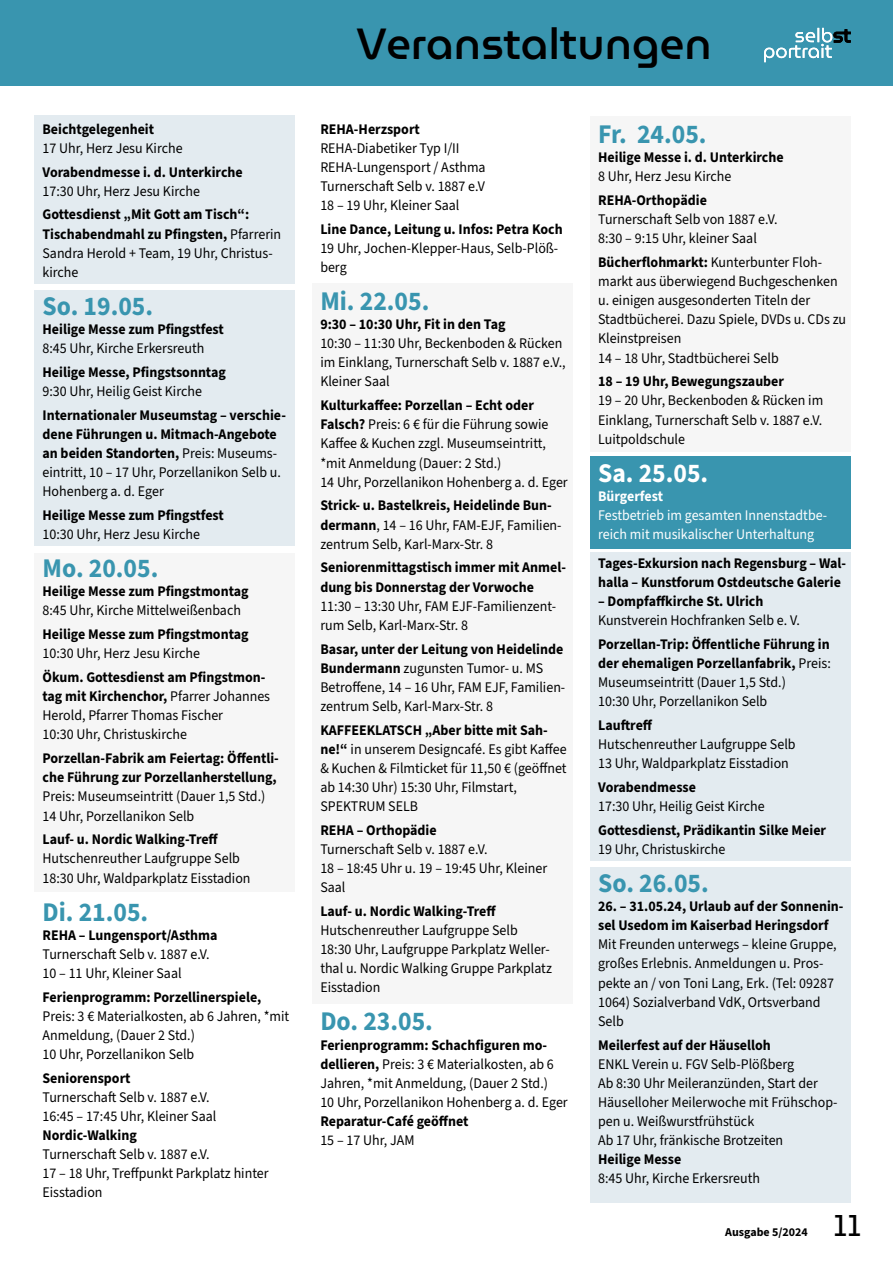
<style>
.page{position:relative;width:893px;height:1263px;background:#fff}
.page>*{position:absolute;margin:0;border:0;box-sizing:border-box;transform-origin:0 0}
.t1{font:100 43.5px "Museo Moderno";color:#000}
.t2{font:100 30px "Museo Moderno";color:#000}
.t3{font:700 27px "Source Sans 3";color:#3995af;scale:.95 1}
.t4{font:700 27px "Source Sans 3";color:#fff;scale:.95 1}
.t5{font:14.7px/19px "Source Sans 3";color:#000;scale:.95 1}
.t6{font:700 14.7px/19px "Source Sans 3";color:#000;scale:.95 1}
.t7{font:14.7px/19px "Source Sans 3";color:#fff;scale:.95 1}
.t8{font:700 14.7px "Source Sans 3";color:#fff;scale:.95 1}
.t9{font:700 12px "Source Sans 3";color:#000}
.s1{font-weight:400}
.s2{font-weight:700}
</style>
<div class="page">
<div style="left:590px;top:457px;width:260px;height:92px;background:#3995af"></div>
<div style="left:590px;top:116px;width:260px;height:336px;background:#f6f6f6"></div>
<div style="left:34px;top:115px;width:261px;height:168px;background:#e3ebf0"></div>
<div style="left:34px;top:291px;width:261px;height:255px;background:#e3ebf0"></div>
<div style="left:590px;top:553px;width:260px;height:308px;background:#e3ebf0"></div>
<div style="left:590px;top:867px;width:260px;height:336px;background:#e3ebf0"></div>
<div style="left:312px;top:283px;width:261px;height:720px;background:#f6f6f6"></div>
<div style="left:34px;top:553px;width:261px;height:338px;background:#f6f6f6"></div>
<div style="left:0;top:0;width:893px;height:85px;background:#3995af"></div>
<svg style="left:764px;top:28px;width:86px;height:34px"></svg>
<p class="t6" style="left:43px;top:119px;width:119px">Beichtgelegenheit</p>
<p class="t5" style="left:43px;top:138px;width:149px">17 Uhr, Herz Jesu Kirche</p>
<p class="t6" style="left:43px;top:162px;width:212px">Vorabendmesse i. d. Unterkirche</p>
<p class="t5" style="left:43px;top:181px;width:167px">17:30 Uhr, Herz Jesu Kirche</p>
<p class="t6" style="left:43px;top:205px;width:253px">Gottesdienst „Mit Gott am Tisch“:<br>Tischabendmahl zu Pfingsten, <span class="s1">Pfarrerin<br>Sandra Herold + Team, 19 Uhr, Christus&shy;kirche</span></p>
<h3 class="t3" style="left:43px;top:288px;width:118px">So. 19.05.</h3>
<p class="t6" style="left:43px;top:319px;width:192px">Heilige Messe zum Pfingstfest</p>
<p class="t5" style="left:43px;top:339px;width:172px">8:45 Uhr, Kirche Erkersreuth</p>
<p class="t6" style="left:43px;top:362px;width:194px">Heilige Messe, Pfingstsonntag</p>
<p class="t5" style="left:43px;top:382px;width:169px">9:30 Uhr, Heilig Geist Kirche</p>
<p class="t6" style="left:43px;top:405px;width:258px">Internationaler Museumstag – verschie&shy;dene Führungen u. Mitmach-Angebote an beiden Standorten, <span class="s1">Preis: Museums&shy;eintritt, 10 – 17 Uhr, Porzellanikon Selb u.<br>Hohenberg a. d. Eger</span></p>
<p class="t6" style="left:43px;top:505px;width:192px">Heilige Messe zum Pfingstfest</p>
<p class="t5" style="left:43px;top:525px;width:167px">10:30 Uhr, Herz Jesu Kirche</p>
<h3 class="t3" style="left:43px;top:551px;width:124px">Mo. 20.05.</h3>
<p class="t6" style="left:43px;top:582px;width:218px">Heilige Messe zum Pfingstmontag</p>
<p class="t5" style="left:43px;top:601px;width:210px">8:45 Uhr, Kirche Mittelweißenbach</p>
<p class="t6" style="left:43px;top:625px;width:218px">Heilige Messe zum Pfingstmontag</p>
<p class="t5" style="left:43px;top:644px;width:167px">10:30 Uhr, Herz Jesu Kirche</p>
<p class="t5" style="left:43px;top:668px;width:241px"><span class="s2">Ökum. Gottesdienst am Pfingstmon&shy;tag mit Kirchenchor,</span> Pfarrer Johannes Herold, Pfarrer Thomas Fischer<br>10:30 Uhr, Christuskirche</p>
<p class="t6" style="left:43px;top:749px;width:250px">Porzellan-Fabrik am Feiertag: Öffentli&shy;che Führung zur Porzellanherstellung,</p>
<p class="t5" style="left:43px;top:787px;width:236px">Preis: Museumseintritt (Dauer 1,5 Std.)<br>14 Uhr, Porzellanikon Selb</p>
<p class="t6" style="left:43px;top:830px;width:186px">Lauf- u. Nordic Walking-Treff</p>
<p class="t5" style="left:43px;top:849px;width:221px">Hutschenreuther Laufgruppe Selb<br>18:30 Uhr, Waldparkplatz Eisstadion</p>
<h3 class="t3" style="left:43px;top:894px;width:113px">Di. 21.05.</h3>
<p class="t6" style="left:43px;top:925px;width:186px">REHA – Lungensport/Asthma</p>
<p class="t5" style="left:43px;top:944px;width:177px">Turnerschaft Selb v. 1887 e.V.<br>10 – 11 Uhr, Kleiner Saal</p>
<p class="t6" style="left:43px;top:987px;width:232px">Ferienprogramm: Porzellinerspiele,</p>
<p class="t5" style="left:43px;top:1006px;width:261px">Preis: 3 € Materialkosten, ab 6 Jahren, *mit<br>Anmeldung, (Dauer 2 Std.)<br>10 Uhr, Porzellanikon Selb</p>
<p class="t6" style="left:43px;top:1068px;width:94px">Seniorensport</p>
<p class="t5" style="left:43px;top:1087px;width:184px">Turnerschaft Selb v. 1887 e.V.<br>16:45 – 17:45 Uhr, Kleiner Saal</p>
<p class="t6" style="left:43px;top:1126px;width:101px">Nordic-Walking</p>
<p class="t5" style="left:43px;top:1145px;width:239px">Turnerschaft Selb v. 1887 e.V.<br>17 – 18 Uhr, Treffpunkt Parkplatz hinter<br>Eisstadion</p>
<h1 class="t1" style="left:357px;top:10px;width:356px">Veranstaltungen</h1>
<p class="t6" style="left:320px;top:119px;width:106px">REHA-Herzsport</p>
<p class="t5" style="left:320px;top:138px;width:175px">REHA-Diabetiker Typ I/II<br>REHA-Lungensport / Asthma<br>Turnerschaft Selb v. 1887 e.V<br>18 – 19 Uhr, Kleiner Saal</p>
<p class="t6" style="left:320px;top:219px;width:257px">Line Dance, Leitung u. Infos: Petra Koch</p>
<p class="t5" style="left:320px;top:238px;width:252px">19 Uhr, Jochen-Klepper-Haus, Selb-Plöß&shy;berg</p>
<h3 class="t3" style="left:320px;top:283px;width:116px">Mi. 22.05.</h3>
<p class="t6" style="left:320px;top:315px;width:197px">9:30 – 10:30 Uhr, Fit in den Tag</p>
<p class="t5" style="left:320px;top:334px;width:260px">10:30 – 11:30 Uhr, Beckenboden &amp; Rücken im Einklang, Turnerschaft Selb v. 1887 e.V.,<br>Kleiner Saal</p>
<p class="t5" style="left:320px;top:396px;width:262px"><span class="s2">Kulturkaffee: Porzellan – Echt oder Falsch?</span> Preis: 6 € für die Führung sowie Kaffee &amp; Kuchen zzgl. Museumseintritt, *mit Anmeldung (Dauer: 2 Std.)<br>14 Uhr, Porzellanikon Hohenberg a. d. Eger</p>
<p class="t5" style="left:320px;top:496px;width:255px"><span class="s2">Strick- u. Bastelkreis, Heidelinde Bun&shy;dermann</span>, 14 – 16 Uhr, FAM-EJF, Familien&shy;zentrum Selb, Karl-Marx-Str. 8</p>
<p class="t6" style="left:320px;top:558px;width:260px">Seniorenmittagstisch immer mit Anmel&shy;dung bis Donnerstag der Vorwoche</p>
<p class="t5" style="left:320px;top:596px;width:250px">11:30 – 13:30 Uhr, FAM EJF-Familienzent&shy;rum Selb, Karl-Marx-Str. 8</p>
<p class="t5" style="left:320px;top:639px;width:259px"><span class="s2">Basar, unter der Leitung von Heidelinde Bundermann</span> zugunsten Tumor- u. MS Betroffene, 14 – 16 Uhr, FAM EJF, Familien&shy;zentrum Selb, Karl-Marx-Str. 8</p>
<p class="t5" style="left:320px;top:720px;width:261px"><span class="s2">KAFFEEKLATSCH „Aber bitte mit Sah&shy;ne!“</span> in unserem Designcafé. Es gibt Kaffee &amp; Kuchen &amp; Filmticket für 11,50 € (geöffnet ab 14:30 Uhr) 15:30 Uhr, Filmstart, SPEKTRUM SELB</p>
<p class="t6" style="left:320px;top:820px;width:124px">REHA – Orthopädie</p>
<p class="t5" style="left:320px;top:839px;width:240px">Turnerschaft Selb v. 1887 e.V.<br>18 – 18:45 Uhr u. 19 – 19:45 Uhr, Kleiner<br>Saal</p>
<p class="t6" style="left:320px;top:901px;width:186px">Lauf- u. Nordic Walking-Treff</p>
<p class="t5" style="left:320px;top:921px;width:245px">Hutschenreuther Laufgruppe Selb<br>18:30 Uhr, Laufgruppe Parkplatz Weller&shy;thal u. Nordic Walking Gruppe Parkplatz<br>Eisstadion</p>
<h3 class="t3" style="left:320px;top:1004px;width:120px">Do. 23.05.</h3>
<p class="t5" style="left:320px;top:1035px;width:262px"><span class="s2">Ferienprogramm: Schachfiguren mo&shy;dellieren,</span> Preis: 3 € Materialkosten, ab 6<br>Jahren, *mit Anmeldung, (Dauer 2 Std.)<br>10 Uhr, Porzellanikon Hohenberg a. d. Eger</p>
<p class="t6" style="left:320px;top:1111px;width:157px">Reparatur-Café geöffnet</p>
<p class="t5" style="left:320px;top:1130px;width:101px">15 – 17 Uhr, JAM</p>
<h3 class="t3" style="left:598px;top:116px;width:116px">Fr. 24.05.</h3>
<p class="t6" style="left:598px;top:148px;width:197px">Heilige Messe i. d. Unterkirche</p>
<p class="t5" style="left:598px;top:167px;width:142px">8 Uhr, Herz Jesu Kirche</p>
<p class="t6" style="left:598px;top:191px;width:116px">REHA-Orthopädie</p>
<p class="t5" style="left:598px;top:210px;width:190px">Turnerschaft Selb von 1887 e.V.<br>8:30 – 9:15 Uhr, kleiner Saal</p>
<p class="t5" style="left:598px;top:253px;width:263px"><span class="s2">Bücherflohmarkt:</span> Kunterbunter Floh&shy;markt aus überwiegend Buchgeschenken u. einigen ausgesonderten Titeln der Stadtbücherei. Dazu Spiele, DVDs u. CDs zu Kleinstpreisen<br>14 – 18 Uhr, Stadtbücherei Selb</p>
<p class="t6" style="left:598px;top:372px;width:197px">18 – 19 Uhr, Bewegungszauber</p>
<p class="t5" style="left:598px;top:391px;width:238px;text-align:justify">19 – 20 Uhr, Beckenboden &amp; Rücken im Einklang, Turnerschaft Selb v. 1887 e.V.<br>Luitpoldschule</p>
<h3 class="t4" style="left:598px;top:455px;width:117px">Sa. 25.05.</h3>
<p class="t8" style="left:598px;top:486px;width:70px">Bürgerfest</p>
<p class="t7" style="left:598px;top:506px;width:243px">Festbetrieb im gesamten Innenstadtbe&shy;reich mit musikalischer Unterhaltung</p>
<p class="t6" style="left:598px;top:553px;width:263px">Tages-Exkursion nach Regensburg – Wal&shy;halla – Kunstforum Ostdeutsche Galerie</p>
<p class="t6" style="left:598px;top:591px;width:175px">– Dompfaffkirche St. Ulrich</p>
<p class="t5" style="left:598px;top:610px;width:214px">Kunstverein Hochfranken Selb e. V.</p>
<p class="t6" style="left:598px;top:634px;width:247px">Porzellan-Trip: Öffentliche Führung in der ehemaligen Porzellanfabrik, <span class="s1">Preis:<br>Museumseintritt (Dauer 1,5 Std.)<br>10:30 Uhr, Porzellanikon Selb</span></p>
<p class="t6" style="left:598px;top:715px;width:59px">Lauftreff</p>
<p class="t5" style="left:598px;top:734px;width:209px">Hutschenreuther Laufgruppe Selb<br>13 Uhr, Waldparkplatz Eisstadion</p>
<p class="t6" style="left:598px;top:777px;width:104px">Vorabendmesse</p>
<p class="t5" style="left:598px;top:796px;width:177px">17:30 Uhr, Heilig Geist Kirche</p>
<p class="t6" style="left:598px;top:820px;width:241px">Gottesdienst, Prädikantin Silke Meier</p>
<p class="t5" style="left:598px;top:839px;width:135px">19 Uhr, Christuskirche</p>
<h3 class="t3" style="left:598px;top:865px;width:118px">So. 26.05.</h3>
<p class="t6" style="left:598px;top:897px;width:260px">26. – 31.05.24, Urlaub auf der Sonnenin&shy;sel Usedom im Kaiserbad Heringsdorf</p>
<p class="t5" style="left:598px;top:935px;width:253px">Mit Freunden unterwegs – kleine Gruppe, großes Erlebnis. Anmeldungen u. Pros&shy;pekte an / von Toni Lang, Erk. (Tel: 09287<br>1064) Sozialverband VdK, Ortsverband<br>Selb</p>
<p class="t6" style="left:598px;top:1035px;width:183px">Meilerfest auf der Häuselloh</p>
<p class="t5" style="left:598px;top:1054px;width:254px">ENKL Verein u. FGV Selb-Plößberg<br>Ab 8:30 Uhr Meileranzünden, Start der Häuselloher Meilerwoche mit Frühschop&shy;pen u. Weißwurstfrühstück<br>Ab 17 Uhr, fränkische Brotzeiten</p>
<p class="t6" style="left:598px;top:1149px;width:89px">Heilige Messe</p>
<p class="t5" style="left:598px;top:1169px;width:172px">8:45 Uhr, Kirche Erkersreuth</p>
<p class="t9" style="left:725px;top:1224px;width:84px">Ausgabe 5/2024</p>
<h2 class="t2" style="left:834px;top:1202px;width:29px">11</h2>
</div>
